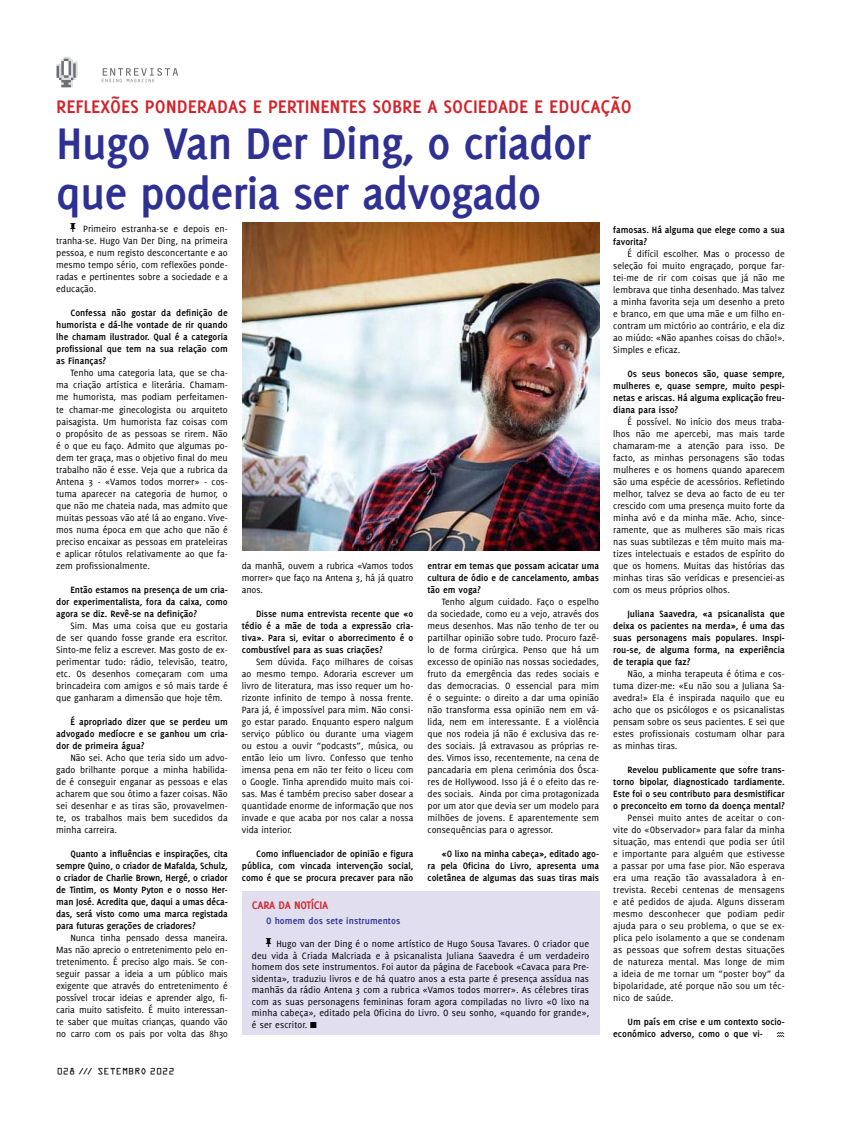
<style>
.page{position:relative;width:842px;height:1134px;background:#fff}
.page>*{position:absolute;margin:0;border:0;box-sizing:border-box;transform-origin:0 0}
.t1{font:700 48.5px/50px "Delicious";letter-spacing:-.02em;color:#2e3092}
.t2{font:700 20px "Delicious";color:#d2232a}
.t3{font:700 12px "Delicious";letter-spacing:-.02em;color:#d2232a}
.t4{font:10px/12px "Delicious";color:#000;text-align:justify}
.t5{font:700 10px/12px "Delicious";color:#000;text-align:justify}
.t6{font:700 10px "Delicious";letter-spacing:.01em;color:#2e3092}
.t7{font:10px "OCR Aby BT";color:#000}
.t8{font:10px "Icon Bit One";color:#000}
.s1{font-family:"Icon Bit Two"}
.s2{font-family:"Icon Bit One"}
</style>
<div class="page">
<div style="left:242px;top:891px;width:357px;height:143px;background:#e0deef"></div>
<img style="left:242px;top:223px;width:358px;height:327px">
<svg style="left:56px;top:56px;width:22px;height:32px"></svg>
<svg style="left:102px;top:68px;width:76px;height:14px"></svg>
<h2 class="t2" style="left:56px;top:95px;width:20px">refle</h2>
<h2 class="t2" style="left:100px;top:95px;width:118px">xões ponderadas</h2>
<h2 class="t2" style="left:253px;top:95px;width:221px">e perti nentes sobre a sociedade</h2>
<h2 class="t2" style="left:534px;top:95px;width:99px">e ed ucação</h2>
<h1 class="t1" style="left:56px;top:118px;width:537px">Hugo Van Der Ding, o criador que poderia ser advogado</h1>
<p class="t4" style="left:56px;top:223px;width:173px;text-indent:14px"><span class="s1">6</span> Primeiro estranha-se e depois en&shy;tranha-se. Hugo Van Der Ding, na primeira pessoa, e num registo desconcertante e ao mesmo tempo sério, com reflexões ponde&shy;radas e pertinentes sobre a sociedade e a educação.</p>
<p class="t5" style="left:56px;top:307px;width:173px;text-indent:14px">Confessa não gostar da definição de humorista e dá-lhe vontade de rir quando lhe chamam ilustrador. Qual é a categoria profissional que tem na sua relação com as Finanças?</p>
<p class="t4" style="left:56px;top:367px;width:173px;text-indent:14px">Tenho uma categoria lata, que se cha&shy;ma criação artística e literária. Chamam&shy;me humorista, mas podiam perfeitamen&shy;te chamar-me ginecologista ou arquiteto paisagista. Um humorista faz coisas com o propósito de as pessoas se rirem. Não é o que eu faço. Admito que algumas po&shy;dem ter graça, mas o objetivo final do meu trabalho não é esse. Veja que a rubrica da Antena 3 - «Vamos todos morrer» - cos&shy;tuma aparecer na categoria de humor, o que não me chateia nada, mas admito que muitas pessoas vão até lá ao engano. Vive&shy;mos numa época em que acho que não é preciso encaixar as pessoas em prateleiras e aplicar rótulos relativamente ao que fa&shy;zem profissionalmente.</p>
<p class="t5" style="left:56px;top:583px;width:173px;text-indent:14px">Então estamos na presença de um cria&shy;dor experimentalista, fora da caixa, como agora se diz. Revê-se na definição?</p>
<p class="t4" style="left:56px;top:619px;width:173px;text-indent:14px">Sim. Mas uma coisa que eu gostaria de ser quando fosse grande era escritor.<br>Sinto-me feliz a escrever. Mas gosto de ex&shy;perimentar tudo: rádio, televisão, teatro, etc. Os desenhos começaram com uma brincadeira com amigos e só mais tarde é que ganharam a dimensão que hoje têm.</p>
<p class="t5" style="left:56px;top:715px;width:173px;text-indent:14px">É apropriado dizer que se perdeu um advogado medíocre e se ganhou um cria&shy;dor de primeira água?</p>
<p class="t4" style="left:56px;top:751px;width:173px;text-indent:14px">Não sei. Acho que teria sido um advo&shy;gado brilhante porque a minha habilida&shy;de é conseguir enganar as pessoas e elas acharem que sou ótimo a fazer coisas. Não sei desenhar e as tiras são, provavelmen&shy;te, os trabalhos mais bem sucedidos da minha carreira.</p>
<p class="t5" style="left:56px;top:847px;width:173px;text-indent:14px">Quanto a influências e inspirações, cita sempre Quino, o criador de M afalda, Schulz, o criador de Charlie Brown, Hergé, o criador de Tintim, os M onty Pyton e o nosso Her&shy;man José. Acredita que, daqui a umas déca&shy;das, será visto como uma marca registada para futuras gerações de criadores?</p>
<p class="t4" style="left:56px;top:931px;width:173px;text-indent:14px">Nunca tinha pensado dessa maneira.<br>Mas não aprecio o entretenimento pelo en&shy;tretenimento. É preciso algo mais. Se con&shy;seguir passar a ideia a um público mais exigente que através do entretenimento é possível trocar ideias e aprender algo, fi&shy;caria muito satisfeito. É muito interessan&shy;te saber que muitas crianças, quando vão no carro com os pais por volta das 8h30</p>
<p class="t7" style="left:57px;top:1065px;width:119px">028 /// SETEMBRO 2022</p>
<p class="t4" style="left:242px;top:559px;width:173px">da manhã, ouvem a rubrica «Vamos todos morrer» que faço na Antena 3, há já quatro anos.</p>
<p class="t5" style="left:242px;top:607px;width:173px;text-indent:14px">Disse numa entrevista recente que «o tédio é a mãe de toda a expressão cria&shy;tiva». Para si, evitar o aborrecimento é o combustível para as suas criações?</p>
<p class="t4" style="left:242px;top:655px;width:173px;text-indent:14px">Sem dúvida. Faço milhares de coisas ao mesmo tempo. Adoraria escrever um livro de literatura, mas isso requer um ho&shy;rizonte infinito de tempo à nossa frente.<br>Para já, é impossível para mim. Não consi&shy;go estar parado. Enquanto espero nalgum serviço público ou durante uma viagem ou estou a ouvir “podcasts”, música, ou então leio um livro. Confesso que tenho imensa pena em não ter feito o liceu com o Google. Tinha aprendido muito mais coi&shy;sas. Mas é também preciso saber dosear a quantidade enorme de informação que nos invade e que acaba por nos calar a nossa vida interior.</p>
<p class="t5" style="left:242px;top:847px;width:173px;text-indent:14px">Como influenciador de opinião e figura pública, com vincada intervenção social, como é que se procura precaver para não</p>
<p class="t5" style="left:428px;top:559px;width:173px">entrar em temas que possam acicatar uma cultura de ódio e de cancelamento, ambas tão em voga?</p>
<p class="t4" style="left:428px;top:595px;width:173px;text-indent:14px">Tenho algum cuidado. Faço o espelho da sociedade, como eu a vejo, através dos meus desenhos. Mas não tenho de ter ou partilhar opinião sobre tudo. Procuro fazê&shy;lo de forma cirúrgica. Penso que há um excesso de opinião nas nossas sociedades, fruto da emergência das redes sociais e das democracias. O essencial para mim é o seguinte: o direito a dar uma opinião não transforma essa opinião nem em vá&shy;lida, nem em interessante. E a violência que nos rodeia já não é exclusiva das re&shy;des sociais. Já extravasou as próprias re&shy;des. Vimos isso, recentemente, na cena de pancadaria em plena cerimónia dos Ósca&shy;res de Hollywood. Isso já é o efeito das re&shy;des sociais. Ainda por cima protagonizada por um ator que devia ser um modelo para milhões de jovens. E aparentemente sem consequências para o agressor.</p>
<p class="t5" style="left:428px;top:847px;width:173px;text-indent:14px">«O lixo na minha cabeça», editado ago&shy;ra pela Oficina do Livro, apresenta uma coletânea de algumas das suas tiras mais</p>
<p class="t3" style="left:252px;top:898px;width:78px">CARA DA NOTÍCIA</p>
<p class="t6" style="left:266px;top:915px;width:136px">O homem dos sete instrumentos</p>
<p class="t4" style="left:252px;top:938px;width:339px;line-height:11.6px;text-indent:14px"><span class="s1">6</span> Hugo van der Ding é o nome artístico de Hugo Sousa Tavares. O criador que deu vida à Criada Malcriada e à psicanalista Juliana Saavedra é um verdadeiro homem dos sete instrumentos. Foi autor da página de Facebook «Cavaca para Pre&shy;sidenta», traduziu livros e de há quatro anos a esta parte é presença assídua nas manhãs da rádio Antena 3 com a rubrica «Vamos todos morrer». As célebres tiras com as suas personagens femininas foram agora compiladas no livro «O lixo na minha cabeça», editado pela Oficina do Livro. O seu sonho, «quando for grande», é ser escritor. <span class="s2">K</span></p>
<p class="t5" style="left:613px;top:223px;width:173px">famosas. Há alguma que elege como a sua favorita?</p>
<p class="t4" style="left:613px;top:247px;width:173px;text-indent:14px">É difícil escolher. Mas o processo de seleção foi muito engraçado, porque far&shy;tei-me de rir com coisas que já não me lembrava que tinha desenhado. Mas talvez a minha favorita seja um desenho a preto e branco, em que uma mãe e um filho en&shy;contram um mictório ao contrário, e ela diz ao miúdo: «Não apanhes coisas do chão!».<br>Simples e eficaz.</p>
<p class="t5" style="left:613px;top:367px;width:173px;text-indent:14px">Os seus bonecos são, quase sempre, mulheres e, quase sempre, muito pespi&shy;netas e ariscas. Há alguma explicação freu&shy;diana para isso?</p>
<p class="t4" style="left:613px;top:415px;width:173px;text-indent:14px">É possível. No início dos meus traba&shy;lhos não me apercebi, mas mais tarde chamaram-me a atenção para isso. De facto, as minhas personagens são todas mulheres e os homens quando aparecem são uma espécie de acessórios. Refletindo melhor, talvez se deva ao facto de eu ter crescido com uma presença muito forte da minha avó e da minha mãe. Acho, since&shy;ramente, que as mulheres são mais ricas nas suas subtilezas e têm muito mais ma&shy;tizes intelectuais e estados de espírito do que os homens. Muitas das histórias das minhas tiras são verídicas e presenciei-as com os meus próprios olhos.</p>
<p class="t5" style="left:613px;top:607px;width:173px;text-indent:14px">Juliana Saavedra, «a psicanalista que deixa os pacientes na merda», é uma das suas personagens mais populares. Inspi&shy;rou-se, de alguma forma, na experiência de terapia que faz?</p>
<p class="t4" style="left:613px;top:667px;width:173px;text-indent:14px">Não, a minha terapeuta é ótima e cos&shy;tuma dizer-me: «Eu não sou a Juliana Sa&shy;avedra!» Ela é inspirada naquilo que eu acho que os psicólogos e os psicanalistas pensam sobre os seus pacientes. E sei que estes profissionais costumam olhar para as minhas tiras.</p>
<p class="t5" style="left:613px;top:763px;width:173px;text-indent:14px">Revelou publicamente que sofre trans&shy;torno bipolar, diagnosticado tardiamente.<br>Este foi o seu contributo para desmistificar o preconceito em torno da doença mental?</p>
<p class="t4" style="left:613px;top:811px;width:173px;text-indent:14px">Pensei muito antes de aceitar o con&shy;vite do «Observador» para falar da minha situação, mas entendi que podia ser útil e importante para alguém que estivesse a passar por uma fase pior. Não esperava era uma reação tão avassaladora à en&shy;trevista. Recebi centenas de mensagens e até pedidos de ajuda. Alguns disseram mesmo desconhecer que podiam pedir ajuda para o seu problema, o que se ex&shy;plica pelo isolamento a que se condenam as pessoas que sofrem destas situações de natureza mental. Mas longe de mim a ideia de me tornar um “poster boy” da bipolaridade, até porque não sou um téc&shy;nico de saúde.</p>
<p class="t5" style="left:613px;top:1015px;width:173px;text-indent:14px">Um país em crise e um contexto socio&shy;económico adverso, como o que vi-</p>
<p class="t8" style="left:777px;top:1028px;width:9px">;</p>
</div>
